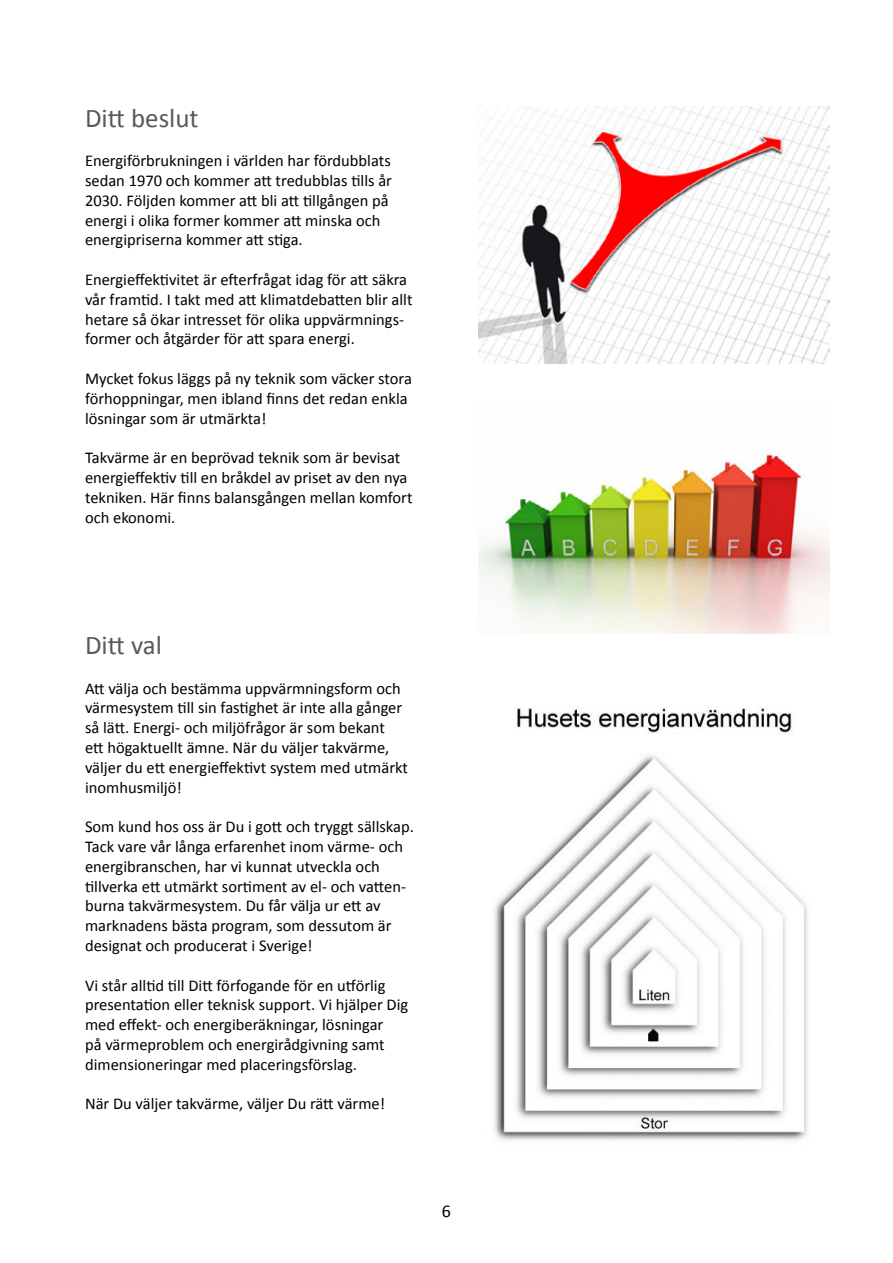
<style>
.page{position:relative;width:893px;height:1263px;background:#fff}
.page>*{position:absolute;margin:0;border:0;box-sizing:border-box;transform-origin:0 0}
.t1{font:27px "Calibri";color:#58595b}
.t2{font:18px "Calibri";color:#000}
.t3{font:16.5px/19.8px "Calibri";color:#000}
</style>
<div class="page">
<img style="left:478px;top:454px;width:351px;height:180px">
<img style="left:494px;top:706px;width:314px;height:435px">
<img style="left:478px;top:106px;width:351px;height:257px">
<h1 class="t1" style="left:85px;top:101px;width:115px">Ditt beslut</h1>
<p class="t3" style="left:85px;top:151px;width:308px">Energiförbrukningen i världen har fördubblats sedan 1970 och kommer att tredubblas tills år 2030. Följden kommer att bli att tillgången på energi i olika former kommer att minska och energipriserna kommer att stiga.</p>
<p class="t3" style="left:85px;top:270px;width:329px">Energieffektivitet är efterfrågat idag för att säkra vår framtid. I takt med att klimatdebatten blir allt hetare så ökar intresset för olika uppvärmnings&shy;former och åtgärder för att spara energi.</p>
<p class="t3" style="left:85px;top:369px;width:328px">Mycket fokus läggs på ny teknik som väcker stora förhoppningar, men ibland finns det redan enkla lösningar som är utmärkta!</p>
<p class="t3" style="left:85px;top:448px;width:329px">Takvärme är en beprövad teknik som är bevisat energieffektiv till en bråkdel av priset av den nya tekniken. Här finns balansgången mellan komfort och ekonomi.</p>
<h1 class="t1" style="left:85px;top:628px;width:78px">Ditt val</h1>
<p class="t3" style="left:85px;top:678px;width:324px">Att välja och bestämma uppvärmningsform och värmesystem till sin fastighet är inte alla gånger så lätt. Energi- och miljöfrågor är som bekant<br>ett högaktuellt ämne. När du väljer takvärme, väljer du ett energieffektivt system med utmärkt inomhusmiljö!</p>
<p class="t3" style="left:85px;top:817px;width:330px">Som kund hos oss är Du i gott och tryggt sällskap.<br>Tack vare vår långa erfarenhet inom värme- och energibranschen, har vi kunnat utveckla och tillverka ett utmärkt sortiment av el- och vatten&shy;burna takvärmesystem. Du får välja ur ett av marknadens bästa program, som dessutom är designat och producerat i Sverige!</p>
<p class="t3" style="left:85px;top:975px;width:325px">Vi står alltid till Ditt förfogande för en utförlig presentation eller teknisk support. Vi hjälper Dig med effekt- och energiberäkningar, lösningar<br>på värmeproblem och energirådgivning samt dimensioneringar med placeringsförslag.</p>
<p class="t3" style="left:85px;top:1094px;width:302px">När Du väljer takvärme, väljer Du rätt värme!</p>
<p class="t2" style="left:442px;top:1199px;width:11px">6</p>
</div>
